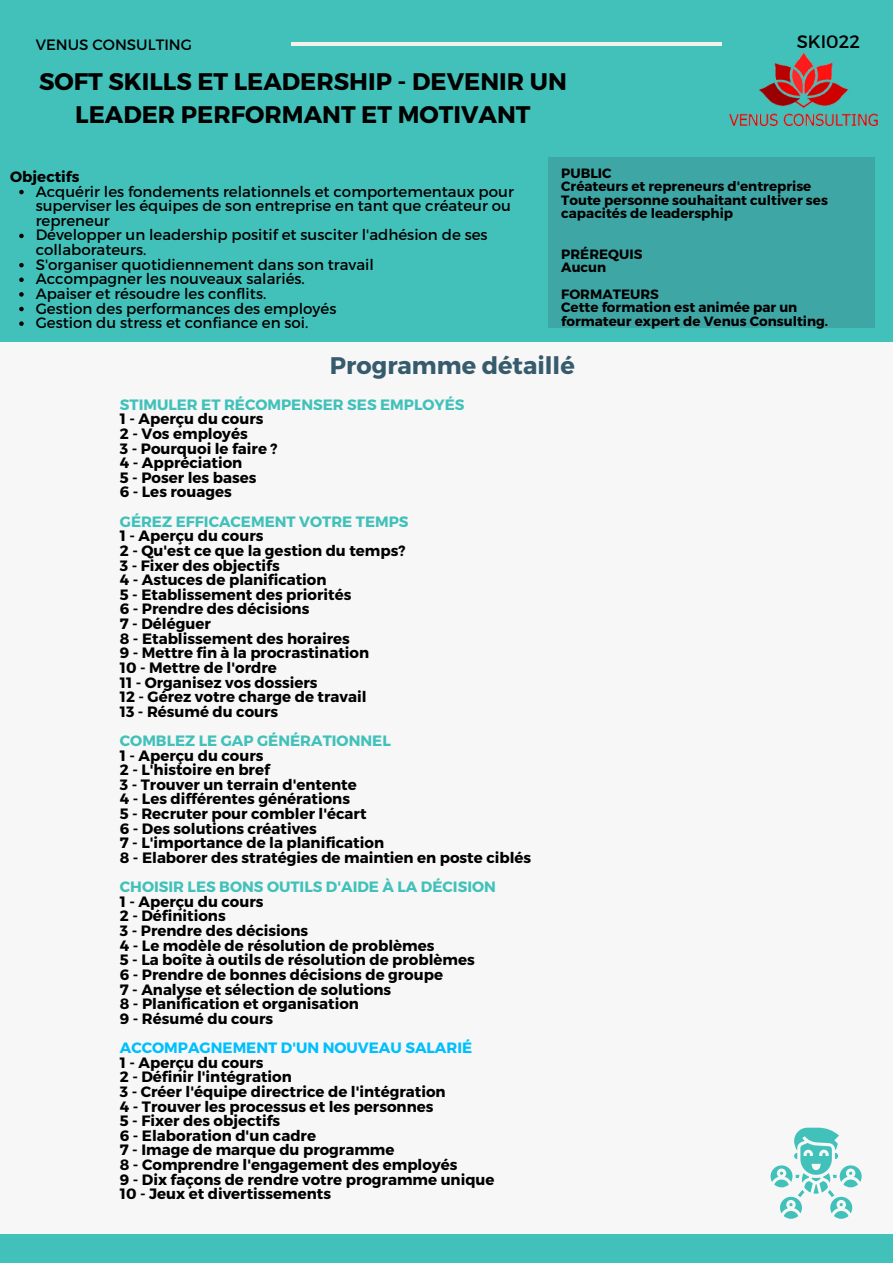
<style>
.page{position:relative;width:893px;height:1264px;background:#fff}
.page>*{position:absolute;margin:0;border:0;box-sizing:border-box;transform-origin:0 0}
.t1{font:700 24px/32.5px "Montserrat";color:#000;text-align:center}
.t2{font:700 24px "Montserrat";color:#365b6d}
.t3{font:18px "Montserrat";color:#000}
.t4{font:700 15px/14.5px "Montserrat";color:#000}
.t5{font:15px/14.5px "Montserrat";color:#000}
.t6{font:700 15px "Montserrat";color:#41c1ba}
.t7{font:700 15px "Montserrat";color:#00bfff}
.t8{font:700 13.5px/13.5px "Montserrat";color:#000}
</style>
<div class="page">
<div style="left:0;top:0;width:892px;height:1262px;background:#41c1ba"></div>
<div style="left:0;top:342px;width:892px;height:891px;background:#f7f7f7"></div>
<svg style="left:625px;top:45px;width:253px;height:281px"></svg>
<hr style="left:291px;top:42px;width:431px;height:3px;background:#f2f1ec">
<img style="left:729px;top:52px;width:148px;height:73px">
<div style="left:548px;top:157px;width:326px;height:171px;background:#3ea7a6"></div>
<svg style="left:770px;top:1127px;width:91px;height:91px"></svg>
<svg style="left:19px;top:190px;width:5px;height:4px"></svg>
<svg style="left:19px;top:234px;width:5px;height:4px"></svg>
<svg style="left:19px;top:263px;width:5px;height:4px"></svg>
<svg style="left:19px;top:277px;width:5px;height:5px"></svg>
<svg style="left:19px;top:292px;width:5px;height:5px"></svg>
<svg style="left:19px;top:307px;width:5px;height:4px"></svg>
<svg style="left:19px;top:321px;width:5px;height:5px"></svg>
<p class="t5" style="left:36px;top:36px;width:158px">VENUS CONSULTING</p>
<h1 class="t1" style="left:39px;top:64px;width:529px">SOFT SKILLS ET LEADERSHIP - DEVENIR UN<br>LEADER PERFORMANT ET MOTIVANT</h1>
<p class="t3" style="left:796px;top:30px;width:65px">SKI022</p>
<p class="t4" style="left:10px;top:168px;width:71px">Objectifs</p>
<p class="t8" style="left:561px;top:165px;width:268px">PUBLIC<br>Créateurs et repreneurs d'entreprise<br>Toute personne souhaitant cultiver ses capacités de leadersphip</p>
<p class="t8" style="left:561px;top:246px;width:83px">PRÉREQUIS<br>Aucun</p>
<p class="t8" style="left:561px;top:287px;width:268px">FORMATEURS<br>Cette formation est animée par un formateur expert de Venus Consulting.</p>
<p class="t5" style="left:36px;top:183px;width:479px">Acquérir les fondements relationnels et comportementaux pour superviser les équipes de son entreprise en tant que créateur ou repreneur<br>Développer un leadership positif et susciter l'adhésion de ses collaborateurs.<br>S'organiser quotidiennement dans son travail<br>Accompagner les nouveaux salariés.<br>Apaiser et résoudre les conflits.<br>Gestion des performances des employés<br>Gestion du stress et confiance en soi.</p>
<h1 class="t2" style="left:330px;top:350px;width:246px">Programme détaillé</h1>
<p class="t6" style="left:120px;top:394px;width:346px">STIMULER ET RÉCOMPENSER SES EMPLOYÉS</p>
<p class="t4" style="left:120px;top:411px;width:159px">1 - Aperçu du cours<br>2 - Vos employés<br>3 - Pourquoi le faire ?<br>4 - Appréciation<br>5 - Poser les bases<br>6 - Les rouages</p>
<p class="t6" style="left:120px;top:511px;width:290px">GÉREZ EFFICACEMENT VOTRE TEMPS</p>
<p class="t4" style="left:120px;top:528px;width:287px">1 - Aperçu du cours<br>2 - Qu'est ce que la gestion du temps?<br>3 - Fixer des objectifs<br>4 - Astuces de planification<br>5 - Etablissement des priorités<br>6 - Prendre des décisions<br>7 - Déléguer<br>8 - Etablissement des horaires<br>9 - Mettre fin à la procrastination<br>10 - Mettre de l'ordre<br>11 - Organisez vos dossiers<br>12 - Gérez votre charge de travail<br>13 - Résumé du cours</p>
<p class="t6" style="left:120px;top:731px;width:272px">COMBLEZ LE GAP GÉNÉRATIONNEL</p>
<p class="t4" style="left:120px;top:747px;width:413px">1 - Aperçu du cours<br>2 - L'histoire en bref<br>3 - Trouver un terrain d'entente<br>4 - Les différentes générations<br>5 - Recruter pour combler l'écart<br>6 - Des solutions créatives<br>7 - L'importance de la planification<br>8 - Elaborer des stratégies de maintien en poste ciblés</p>
<p class="t6" style="left:120px;top:877px;width:377px">CHOISIR LES BONS OUTILS D'AIDE À LA DÉCISION</p>
<p class="t4" style="left:120px;top:893px;width:356px">1 - Aperçu du cours<br>2 - Définitions<br>3 - Prendre des décisions<br>4 - Le modèle de résolution de problèmes<br>5 - La boîte à outils de résolution de problèmes<br>6 - Prendre de bonnes décisions de groupe<br>7 - Analyse et sélection de solutions<br>8 - Planification et organisation<br>9 - Résumé du cours</p>
<p class="t7" style="left:120px;top:1037px;width:354px">ACCOMPAGNEMENT D'UN NOUVEAU SALARIÉ</p>
<p class="t4" style="left:120px;top:1054px;width:376px">1 - Aperçu du cours<br>2 - Définir l'intégration<br>3 - Créer l'équipe directrice de l'intégration<br>4 - Trouver les processus et les personnes<br>5 - Fixer des objectifs<br>6 - Elaboration d'un cadre<br>7 - Image de marque du programme<br>8 - Comprendre l'engagement des employés<br>9 - Dix façons de rendre votre programme unique<br>10 - Jeux et divertissements</p>
</div>
